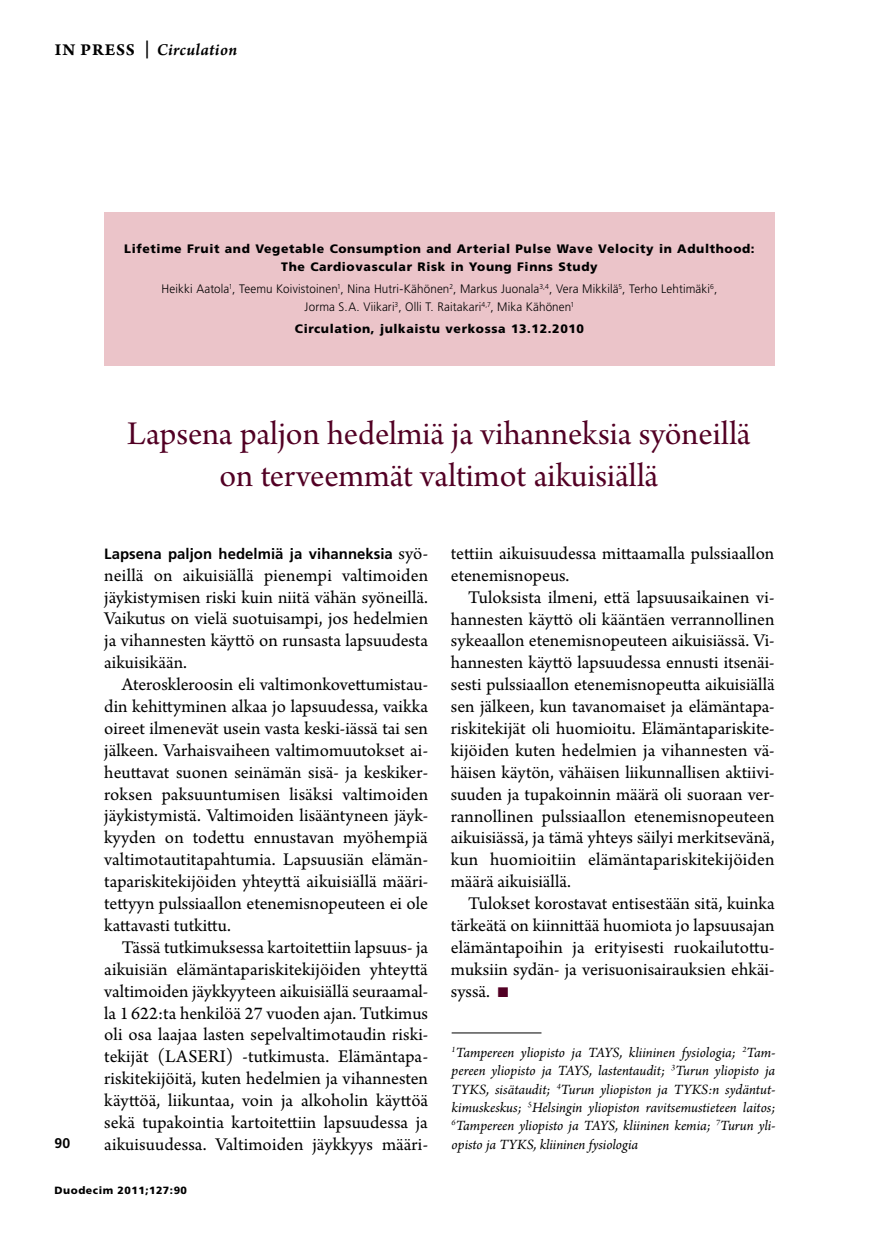
<style>
.page{position:relative;width:874px;height:1241px;background:#fff}
.page>*{position:absolute;margin:0;border:0;box-sizing:border-box;transform-origin:0 0}
.t1{font:35px/42px "Arno Pro Subhead";color:#520024;text-align:center}
.t2{font:18.9px/21.9px "Arno Pro";color:#000;text-align:justify}
.t3{font:17.5px "Arno Pro Smbd Italic Sm Text";letter-spacing:.02em;color:#000}
.t4{font:italic 14.88px/18.4px "Arno Pro";letter-spacing:-.005em;color:#000;text-align:justify}
.t5{font:700 14.88px "Frutiger LT Std";letter-spacing:.005em;color:#000}
.t6{font:700 14px "Frutiger LT Std";color:#000}
.t7{font:900 12.25px/17.5px "Frutiger LT Std";letter-spacing:.05em;color:#000;text-align:center}
.t8{font:300 12.25px/17.5px "Frutiger LT Std";letter-spacing:.01em;color:#000;text-align:center;scale:.95 1}
.t9{font:900 10.5px "Frutiger LT Std";letter-spacing:.05em;color:#000}
.s1{font-family:"Arno Pro Bold Sm Text"}
.s2{font-family:"Arno Pro";font-weight:400;font-size:18.9px}
.s3{color:#520024}
</style>
<div class="page">
<div style="left:104px;top:212px;width:670px;height:153px;background:#ebc4c9"></div>
<hr style="left:451px;top:1032px;width:90px;height:1px;background:#000">
<p class="t3" style="left:55px;top:39px;width:184px"><span class="s1">IN PRESS |</span> Circulation</p>
<p class="t7" style="left:124px;top:240px;width:631px">Lifetime Fruit and Vegetable Consumption and Arterial Pulse Wave Velocity in Adulthood:<br>The Cardiovascular Risk in Young Finns Study</p>
<p class="t8" style="left:161px;top:280px;width:586px">Heikki Aatola<sup>1</sup>, Teemu Koivistoinen<sup>1</sup>, Nina Hutri-Kähönen<sup>2</sup>, Markus Juonala<sup>3,4</sup>, Vera Mikkilä<sup>5</sup>, Terho Lehtimäki<sup>6</sup>,<br>Jorma S.A. Viikari<sup>3</sup>, Olli T. Raitakari<sup>4,7</sup>, Mika Kähönen<sup>1</sup></p>
<p class="t7" style="left:295px;top:320px;width:290px">Circulation, julkaistu verkossa 13.12.2010</p>
<p class="t6" style="left:55px;top:1134px;width:17px">90</p>
<h1 class="t1" style="left:127px;top:415px;width:624px">Lapsena paljon hedelmiä ja vihanneksia syöneillä on terveemmät valtimot aikuisiällä</h1>
<p class="t5" style="left:104px;top:544px;width:325px">Lapsena paljon hedelmiä ja vihanneksia <span class="s2">syö-</span></p>
<p class="t2" style="left:104px;top:565px;width:325px">neillä on aikuisiällä pienempi valtimoiden jäykistymisen riski kuin niitä vähän syöneillä.<br>Vaikutus on vielä suotuisampi, jos hedelmien ja vihannesten käyttö on runsasta lapsuudesta aikuisikään.</p>
<p class="t2" style="left:104px;top:674px;width:325px;text-indent:17px">Ateroskleroosin eli valtimonkovettumistau&shy;din kehittyminen alkaa jo lapsuudessa, vaikka oireet ilmenevät usein vasta keski-iässä tai sen jälkeen. Varhaisvaiheen valtimomuutokset ai&shy;heuttavat suonen seinämän sisä- ja keskiker&shy;roksen paksuuntumisen lisäksi valtimoiden jäykistymistä. Valtimoiden lisääntyneen jäyk&shy;kyyden on todettu ennustavan myöhempiä valtimotautitapahtumia. Lapsuusiän elämän&shy;tapariskitekijöiden yhteyttä aikuisiällä määri&shy;tettyyn pulssiaallon etenemisnopeuteen ei ole kattavasti tutkittu.</p>
<p class="t2" style="left:104px;top:937px;width:325px;text-indent:17px">Tässä tutkimuksessa kartoitettiin lapsuus- ja aikuisiän elämäntapariskitekijöiden yhteyttä valtimoiden jäykkyyteen aikuisiällä seuraamal&shy;la 1 622:ta henkilöä 27 vuoden ajan. Tutkimus oli osa laajaa lasten sepelvaltimotaudin riski&shy;tekijät (LASERI) -tutkimusta. Elämäntapa&shy;riskitekijöitä, kuten hedelmien ja vihannesten käyttöä, liikuntaa, voin ja alkoholin käyttöä sekä tupakointia kartoitettiin lapsuudessa ja aikuisuudessa. Valtimoiden jäykkyys määri-</p>
<p class="t2" style="left:450px;top:543px;width:325px">tettiin aikuisuudessa mittaamalla pulssiaallon etenemisnopeus.</p>
<p class="t2" style="left:450px;top:587px;width:325px;text-indent:17px">Tuloksista ilmeni, että lapsuusaikainen vi&shy;hannesten käyttö oli kääntäen verrannollinen sykeaallon etenemisnopeuteen aikuisiässä. Vi&shy;hannesten käyttö lapsuudessa ennusti itsenäi&shy;sesti pulssiaallon etenemisnopeutta aikuisiällä sen jälkeen, kun tavanomaiset ja elämäntapa&shy;riskitekijät oli huomioitu. Elämäntapariskite&shy;kijöiden kuten hedelmien ja vihannesten vä&shy;häisen käytön, vähäisen liikunnallisen aktiivi&shy;suuden ja tupakoinnin määrä oli suoraan ver&shy;rannollinen pulssiaallon etenemisnopeuteen aikuisiässä, ja tämä yhteys säilyi merkitsevänä, kun huomioitiin elämäntapariskitekijöiden määrä aikuisiällä.</p>
<p class="t2" style="left:450px;top:893px;width:325px;text-indent:17px">Tulokset korostavat entisestään sitä, kuinka tärkeätä on kiinnittää huomiota jo lapsuusajan elämäntapoihin ja erityisesti ruokailutottu&shy;muksiin sydän- ja verisuonisairauksien ehkäi&shy;syssä. <span class="s3">■</span></p>
<p class="t4" style="left:451px;top:1043px;width:325px"><sup>1</sup>Tampereen yliopisto ja TAYS, kliininen fysiologia; <sup>2</sup>Tam&shy;pereen yliopisto ja TAYS, lastentaudit; <sup>3</sup>Turun yliopisto ja TYKS, sisätaudit; <sup>4</sup>Turun yliopiston ja TYKS:n sydäntut&shy;kimuskeskus; <sup>5</sup>Helsingin yliopiston ravitsemustieteen laitos; <sup>6</sup>Tampereen yliopisto ja TAYS, kliininen kemia; <sup>7</sup>Turun yli&shy;opisto ja TYKS, kliininen fysiologia</p>
<p class="t9" style="left:55px;top:1183px;width:134px">Duodecim 2011;127:90</p>
</div>
